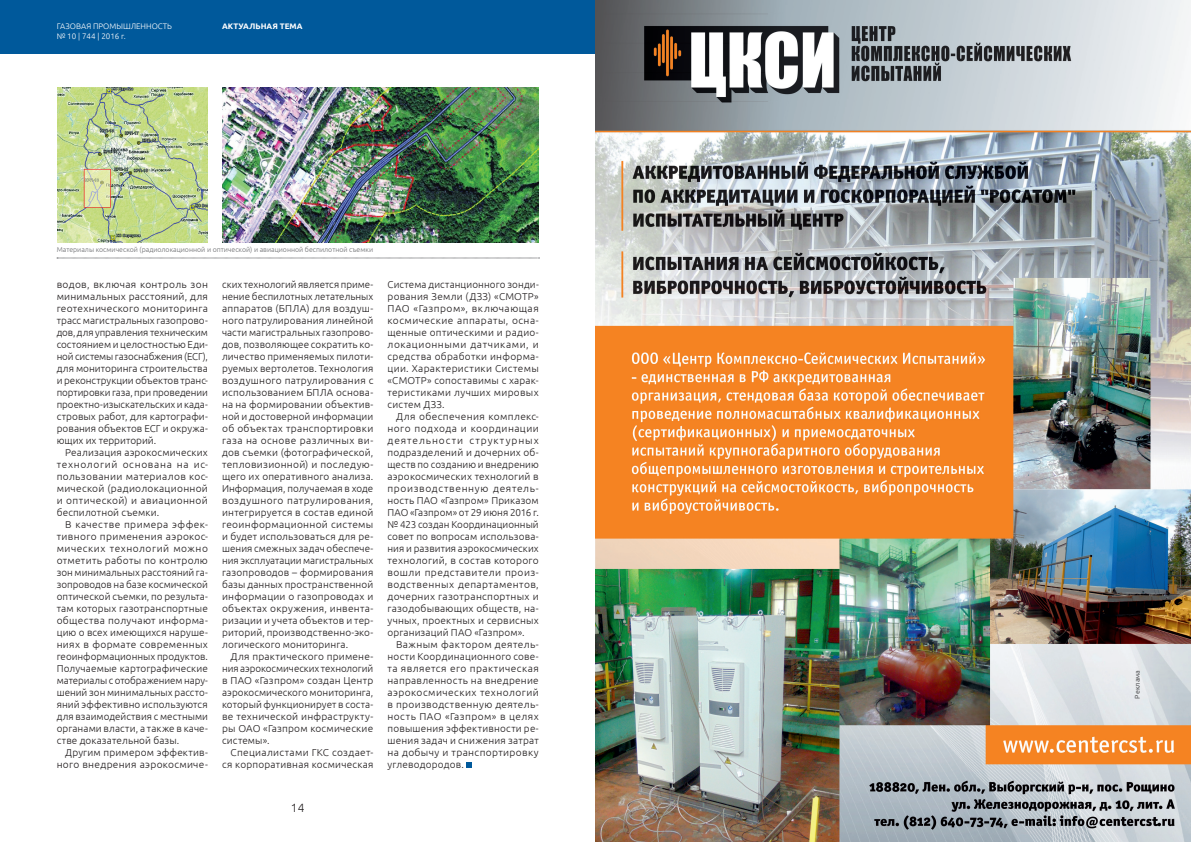
<style>
.page{position:relative;width:1191px;height:842px;background:#fff}
.page>*{position:absolute;margin:0;border:0;box-sizing:border-box;transform-origin:0 0}
.t1{font:300 12px "Ubuntu";color:#231f20}
.text-main{font:300 10px/12px "Ubuntu";letter-spacing:.02em;color:#231f20;text-align:justify}
.t2{font:300 8px/9.6px "Ubuntu";color:#fff}
.t3{font:700 8px "Ubuntu";color:#fff}
.podpis_foto{font:300 7px "Ubuntu";color:#6c6d70}
.t4{font:7px "Ubuntu";color:#57585a}
</style>
<div class="page">
<div style="left:0;top:0;width:595px;height:54px;background:#00599b"></div>
<svg style="left:466px;top:762px;width:6px;height:6px"></svg>
<img style="left:57px;top:88px;width:151px;height:154px">
<img style="left:222px;top:88px;width:317px;height:154px">
<svg style="left:57px;top:258px;width:482px;height:1px"></svg>
<img style="left:595px;top:0;width:596px;height:842px">
<p class="t2" style="left:57px;top:21px;width:117px">ГАЗОВАЯ ПРОМЫШЛЕННОСТЬ № 10 | 744 | 2016 г.</p>
<p class="t3" style="left:222px;top:21px;width:82px">АКТУАЛЬНАЯ ТЕМА</p>
<p class="podpis_foto" style="left:57px;top:245px;width:318px">Материалы космической (радиолокационной и оптической) и авиационной беспилотной съемки</p>
<p class="text-main" style="left:57px;top:278px;width:153px">водов, включая контроль зон минимальных расстояний, для геотехнического мониторинга трасс магистральных газопрово&shy;дов, для управления техническим состоянием и целостностью Еди&shy;ной системы газоснабжения (ЕСГ), для мониторинга строительства и реконструкции объектов транс&shy;портировки газа, при проведении проектно-изыскательских и када&shy;стровых работ, для картографи&shy;рования объектов ЕСГ и окружа&shy;ющих их территорий.</p>
<p class="text-main" style="left:57px;top:446px;width:153px;text-indent:9px">Реализация аэрокосмических технологий основана на ис&shy;пользовании материалов кос&shy;мической (радиолокационной и оптической) и авиационной беспилотной съемки.</p>
<p class="text-main" style="left:57px;top:518px;width:153px;text-indent:9px">В качестве примера эффек&shy;тивного применения аэрокос&shy;мических технологий можно отметить работы по контролю зон минимальных расстояний га&shy;зопроводов на базе космической оптической съемки, по результа&shy;там которых газотранспортные общества получают информа&shy;цию о всех имеющихся наруше&shy;ниях в формате современных геоинформационных продуктов.<br>Получаемые картографические материалы с отображением нару&shy;шений зон минимальных рассто&shy;яний эффективно используются для взаимодействия с местными органами власти, а также в каче&shy;стве доказательной базы.</p>
<p class="text-main" style="left:57px;top:746px;width:153px;text-align:right">Другим примером эффектив&shy;ного внедрения аэрокосмиче-</p>
<p class="text-main" style="left:222px;top:278px;width:153px">ских технологий является приме&shy;нение беспилотных летательных аппаратов (БПЛА) для воздуш&shy;ного патрулирования линейной части магистральных газопрово&shy;дов, позволяющее сократить ко&shy;личество применяемых пилоти&shy;руемых вертолетов. Технология воздушного патрулирования с использованием БПЛА основа&shy;на на формировании объектив&shy;ной и достоверной информации об объектах транспортировки газа на основе различных ви&shy;дов съемки (фотографической, тепловизионной) и последую&shy;щего их оперативного анализа.<br>Информация, получаемая в ходе воздушного патрулирования, интегрируется в состав единой геоинформационной системы и будет использоваться для ре&shy;шения смежных задач обеспече&shy;ния эксплуатации магистральных газопроводов – формирования базы данных пространственной информации о газопроводах и объектах окружения, инвента&shy;ризации и учета объектов и тер&shy;риторий, производственно-эко&shy;логического мониторинга.</p>
<p class="text-main" style="left:222px;top:650px;width:153px;text-indent:9px">Для практического примене&shy;ния аэрокосмических технологий в ПАО «Газпром» создан Центр аэрокосмического мониторинга, который функционирует в соста&shy;ве технической инфраструкту&shy;ры ОАО «Газпром космические системы».</p>
<p class="text-main" style="left:222px;top:746px;width:153px;text-align:right">Специалистами ГКС создает&shy;ся корпоративная космическая</p>
<p class="t1" style="left:291px;top:801px;width:15px">14</p>
<p class="text-main" style="left:387px;top:278px;width:153px">Система дистанционного зонди&shy;рования Земли (ДЗЗ) «СМОТР» ПАО «Газпром», включающая космические аппараты, осна&shy;щенные оптическими и радио&shy;локационными датчиками, и средства обработки информа&shy;ции. Характеристики Системы «СМОТР» сопоставимы с харак&shy;теристиками лучших мировых систем ДЗЗ.</p>
<p class="text-main" style="left:387px;top:410px;width:153px;text-indent:9px">Для обеспечения комплекс&shy;ного подхода и координации деятельности структурных подразделений и дочерних об&shy;ществ по созданию и внедрению аэрокосмических технологий в производственную деятель&shy;ность ПАО «Газпром» Приказом ПАО «Газпром» от 29 июня 2016 г. № 423 создан Координационный совет по вопросам использова&shy;ния и развития аэрокосмических технологий, в состав которого вошли представители произ&shy;водственных департаментов, дочерних газотранспортных и газодобывающих обществ, на&shy;учных, проектных и сервисных организаций ПАО «Газпром».</p>
<p class="text-main" style="left:387px;top:638px;width:153px;text-indent:9px">Важным фактором деятель&shy;ности Координационного сове&shy;та является его практическая направленность на внедрение аэрокосмических технологий в производственную деятель&shy;ность ПАО «Газпром» в целях повышения эффективности ре&shy;шения задач и снижения затрат на добычу и транспортировку углеводородов.</p>
<p class="t4" style="left:1133px;top:699px;width:30px;rotate:-90deg">Реклама</p>
</div>
